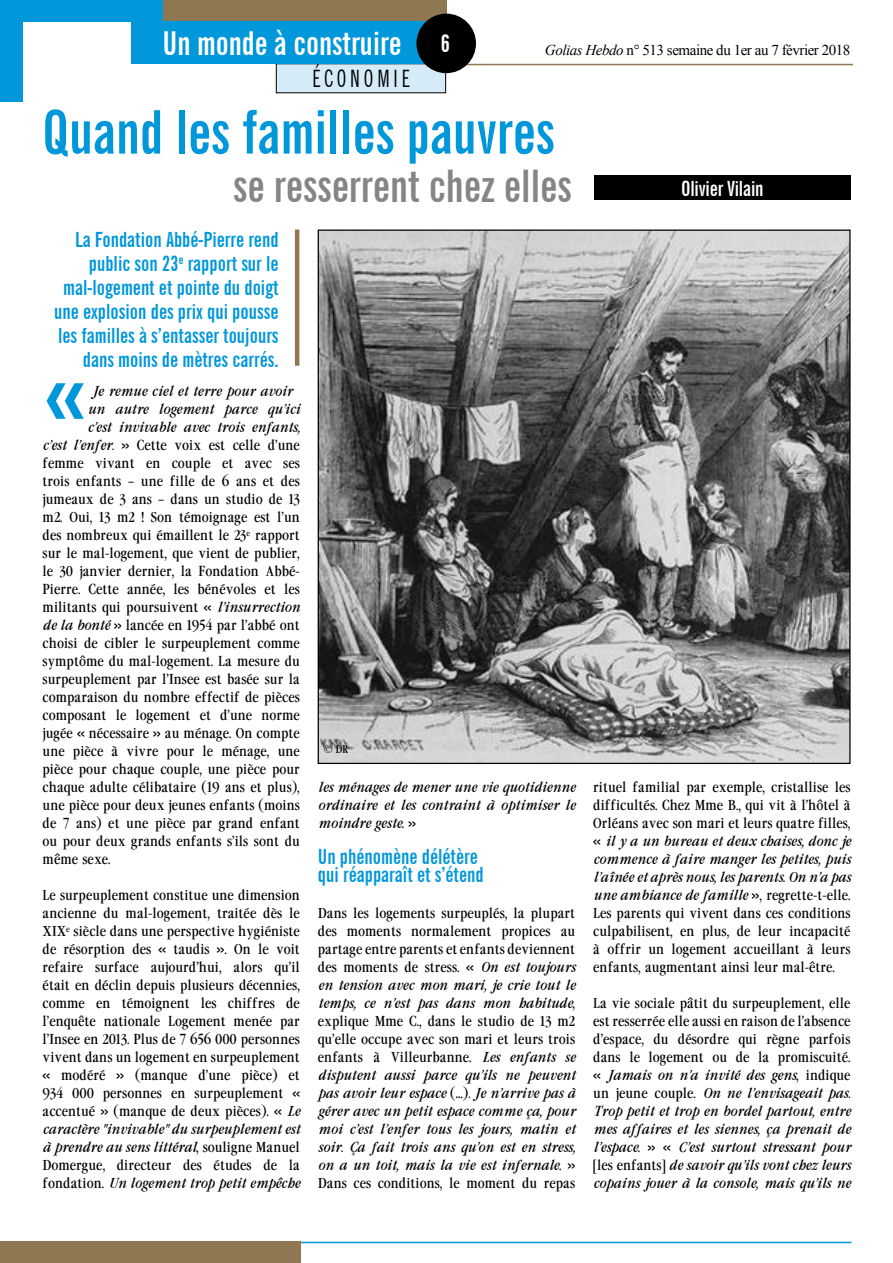
<style>
.page{position:relative;width:893px;height:1263px;background:#fff}
.page>*{position:absolute;margin:0;border:0;box-sizing:border-box;transform-origin:0 0}
.t1{font:700 extra-condensed 117.3px "News Gothic BT";color:#0097db}
.t2{font:700 extra-condensed 60px "News Gothic BT";color:#0097db}
.t3{font:700 extra-condensed 45px "News Gothic BT";color:#848587}
.t4{font:700 extra-condensed 33px "News Gothic BT";color:#fff}
.t5{font:extra-condensed 24px "News Gothic BT";letter-spacing:.16em;color:#000}
.t6{font:700 extra-condensed 21px/24px "News Gothic BT";color:#0097db}
.t7{font:700 extra-condensed 21px "News Gothic BT";color:#fff}
.t8{font:15px "Times New Roman";letter-spacing:-.03em;color:#000}
.t9{font:13.5px/18px "Garamond Cond";color:#000;text-align:justify}
.t10{font:italic 13.5px/18px "Garamond Cond";color:#000;text-align:justify}
.t11{font:10.5px "Garamond Cond";color:#000}
.s1{font-size:24px}
.s2{font-style:italic}
.s3{font-style:normal}
</style>
<div class="page">
<div style="left:594px;top:176px;width:256px;height:24px;background:#000"></div>
<hr style="left:295px;top:230px;width:4px;height:136px;background:#8f7751">
<img style="left:320px;top:231px;width:528px;height:531px">
<div style="left:158px;top:0;width:288px;height:21px;background:#8f7751"></div>
<div style="left:276px;top:64px;width:170px;height:29px;background:#d5ebf8"></div>
<div style="left:131px;top:21px;width:319px;height:43px;background:#0097db"></div>
<hr style="left:448px;top:64px;width:405px;height:1px;background:#8f7751">
<div style="left:0;top:0;width:22px;height:102px;background:#0097db"></div>
<div style="left:0;top:0;width:163px;height:21px;background:#0097db"></div>
<hr style="left:44px;top:1242px;width:807px;height:1px;background:#0097db">
<div style="left:0;top:1242px;width:301px;height:21px;background:#8f7751"></div>
<div style="left:416px;top:14px;width:60px;height:59px;background:#000;border-radius:50%"></div>
<h3 class="t4" style="left:162px;top:24px;width:289px">Un monde à construire <span class="s1">6</span></h3>
<h3 class="t5" style="left:312px;top:64px;width:99px">ÉCONOMIE</h3>
<p class="t8" style="left:545px;top:40px;width:307px"><span class="s2">Golias Hebdo</span> n° 513 semaine du 1er au 7 février 2018</p>
<h2 class="t2" style="left:42px;top:96px;width:514px">Quand les familles pauvres</h2>
<h3 class="t3" style="left:233px;top:158px;width:340px">se resserrent chez elles</h3>
<h3 class="t6" style="left:54px;top:227px;width:226px;text-align:right">La Fondation Abbé-Pierre rend public son 23<sup>e</sup> rapport sur le mal-logement et pointe du doigt une explosion des prix qui pousse les familles à s’entasser toujours dans moins de mètres carrés.</h3>
<h1 class="t1" style="left:43px;top:319px;width:46px">«</h1>
<p class="t10" style="left:93px;top:382px;width:201px">Je remue ciel et terre pour avoir</p>
<p class="t10" style="left:87px;top:400px;width:214px">un autre logement parce qu’ici</p>
<p class="t10" style="left:87px;top:418px;width:214px">c’est invivable avec trois enfants,</p>
<p class="t9" style="left:43px;top:436px;width:259px"><span class="s2">c’est l’enfer.</span> » Cette voix est celle d’une</p>
<p class="t9" style="left:43px;top:454px;width:259px">femme vivant en couple et avec ses</p>
<p class="t9" style="left:43px;top:472px;width:259px">trois enfants – une fille de 6 ans et des</p>
<p class="t9" style="left:43px;top:490px;width:259px">jumeaux de 3 ans – dans un studio de 13</p>
<p class="t9" style="left:43px;top:508px;width:259px">m2. Oui, 13 m2 ! Son témoignage est l’un</p>
<p class="t9" style="left:43px;top:526px;width:259px">des nombreux qui émaillent le 23<sup>e</sup> rapport</p>
<p class="t9" style="left:43px;top:544px;width:259px">sur le mal-logement, que vient de publier,</p>
<p class="t9" style="left:43px;top:562px;width:259px">le 30 janvier dernier, la Fondation Abbé-</p>
<p class="t9" style="left:43px;top:580px;width:259px">Pierre. Cette année, les bénévoles et les</p>
<p class="t9" style="left:43px;top:598px;width:259px">militants qui poursuivent « <span class="s2">l’insurrection</span></p>
<p class="t9" style="left:43px;top:616px;width:259px"><span class="s2">de la bonté</span> » lancée en 1954 par l’abbé ont</p>
<p class="t9" style="left:43px;top:634px;width:259px">choisi de cibler le surpeuplement comme</p>
<p class="t9" style="left:43px;top:652px;width:259px">symptôme du mal-logement. La mesure du</p>
<p class="t9" style="left:43px;top:670px;width:259px">surpeuplement par l’Insee est basée sur la</p>
<p class="t9" style="left:43px;top:688px;width:259px">comparaison du nombre effectif de pièces</p>
<p class="t9" style="left:43px;top:706px;width:259px">composant le logement et d’une norme</p>
<p class="t9" style="left:43px;top:724px;width:259px">jugée « nécessaire » au ménage. On compte</p>
<p class="t9" style="left:43px;top:742px;width:259px">une pièce à vivre pour le ménage, une</p>
<p class="t9" style="left:43px;top:760px;width:259px">pièce pour chaque couple, une pièce pour</p>
<p class="t9" style="left:43px;top:778px;width:259px">chaque adulte célibataire (19 ans et plus),</p>
<p class="t9" style="left:43px;top:796px;width:259px">une pièce pour deux jeunes enfants (moins</p>
<p class="t9" style="left:43px;top:814px;width:259px">de 7 ans) et une pièce par grand enfant</p>
<p class="t9" style="left:43px;top:832px;width:259px">ou pour deux grands enfants s’ils sont du</p>
<p class="t9" style="left:43px;top:850px;width:69px">même sexe.</p>
<p class="t9" style="left:43px;top:886px;width:259px">Le surpeuplement constitue une dimension ancienne du mal-logement, traitée dès le XIX<sup>e</sup> siècle dans une perspective hygiéniste de résorption des « taudis ». On le voit refaire surface aujourd’hui, alors qu’il était en déclin depuis plusieurs décennies, comme en témoignent les chiffres de l’enquête nationale Logement menée par l’Insee en 2013. Plus de 7 656 000 personnes vivent dans un logement en surpeuplement « modéré » (manque d’une pièce) et 934 000 personnes en surpeuplement « accentué » (manque de deux pièces). « <span class="s2">Le caractère ''invivable'' du surpeuplement est à prendre au sens littéral</span>, souligne Manuel Domergue, directeur des études de la fondation. <span class="s2">Un logement trop petit empêche</span></p>
<p class="t11" style="left:324px;top:743px;width:26px">© DR</p>
<p class="t10" style="left:318px;top:778px;width:259px">les ménages de mener une vie quotidienne ordinaire et les contraint à optimiser le moindre geste<span class="s3">. »</span></p>
<h3 class="t6" style="left:318px;top:847px;width:167px;line-height:18px">Un phénomène délétère qui réapparaît et s’étend</h3>
<p class="t10" style="left:318px;top:904px;width:259px"><span class="s3">Dans les logements surpeuplés, la plupart des moments normalement propices au partage entre parents et enfants deviennent des moments de stress. «</span> On est toujours en tension avec mon mari, je crie tout le temps, ce n’est pas dans mon habitude<span class="s3">, explique Mme C., dans le studio de 13 m2 qu’elle occupe avec son mari et leurs trois enfants à Villeurbanne.</span> Les enfants se disputent aussi parce qu’ils ne peuvent pas avoir leur espace <span class="s3">(…)</span>. Je n’arrive pas à gérer avec un petit espace comme ça, pour moi c’est l’enfer tous les jours, matin et soir. Ça fait trois ans qu’on est en stress, on a un toit, mais la vie est infernale<span class="s3">. » Dans ces conditions, le moment du repas</span></p>
<h3 class="t7" style="left:681px;top:175px;width:84px">Olivier Vilain</h3>
<p class="t9" style="left:593px;top:778px;width:259px">rituel familial par exemple, cristallise les difficultés. Chez Mme B., qui vit à l’hôtel à Orléans avec son mari et leurs quatre filles, « <span class="s2">il y a un bureau et deux chaises, donc je commence à faire manger les petites, puis l’aînée et après nous, les parents. On n’a pas une ambiance de famille</span> », regrette-t-elle.<br>Les parents qui vivent dans ces conditions culpabilisent, en plus, de leur incapacité à offrir un logement accueillant à leurs enfants, augmentant ainsi leur mal-être.</p>
<p class="t10" style="left:593px;top:994px;width:259px"><span class="s3">La vie sociale pâtit du surpeuplement, elle est resserrée elle aussi en raison de l’absence d’espace, du désordre qui règne parfois dans le logement ou de la promiscuité. «</span> Jamais on n’a invité des gens<span class="s3">, indique un jeune couple.</span> On ne l’envisageait pas.<br>Trop petit et trop en bordel partout, entre mes affaires et les siennes, ça prenait de l’espace<span class="s3">. » «</span> C’est surtout stressant pour <span class="s3">[les enfants]</span> de savoir qu’ils vont chez leurs copains jouer à la console, mais qu’ils ne</p>
</div>
